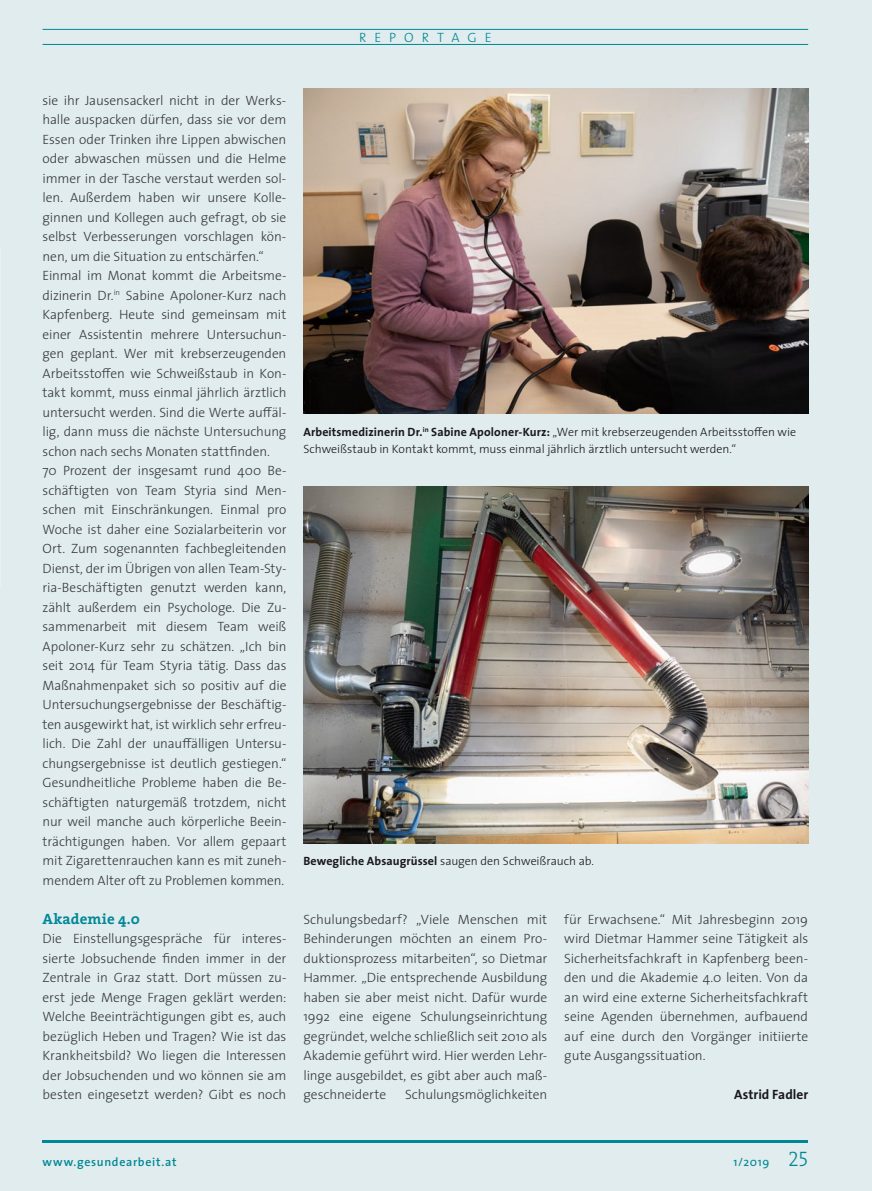
<style>
.page{position:relative;width:872px;height:1191px;background:#e0ecee}
.page>*{position:absolute;margin:0;border:0;box-sizing:border-box;transform-origin:0 0}
.t1{font:700 15px "The Serif";letter-spacing:.005em;color:#008795}
.t2{font:300 13.5px/19.5px "The Sans";letter-spacing:-.005em;color:#38373a;text-align:justify}
.t3{font:700 13.5px "The Sans";color:#1a171c}
.t4{font:300 13.5px "The Sans";letter-spacing:.585em;color:#008795}
.t5{font:300 12px/16.5px "The Sans";letter-spacing:-.005em;color:#1a171c}
.t6{font:600 12px "The Sans";letter-spacing:.06em;color:#008795}
.t7{font:12px "The Sans";color:#008795}
.s1{font-weight:700}
.s2{font-family:"The Serif Light Caps";font-size:21px}
</style>
<div class="page">
<hr style="left:43px;top:1140px;width:765px;height:2px;background:#008795">
<hr style="left:43px;top:29px;width:765px;height:1px;background:#008795">
<hr style="left:43px;top:44px;width:765px;height:1px;background:#008795">
<img style="left:303px;top:486px;width:505px;height:358px">
<img style="left:303px;top:88px;width:505px;height:325px">
<p class="t4" style="left:359px;top:26px;width:134px">REPORTAGE</p>
<p class="t2" style="left:43px;top:90px;width:245px;text-align:left">sie ihr Jausensackerl nicht in der Werks&shy;halle auspacken dürfen, dass sie vor dem Essen oder Trinken ihre Lippen abwischen oder abwaschen müssen und die Helme immer in der Tasche verstaut werden sol&shy;len. Außerdem haben wir unsere Kolle&shy;ginnen und Kollegen auch gefragt, ob sie selbst Verbesserungen vorschlagen kön&shy;nen, um die Situation zu entschärfen.“ Einmal im Monat kommt die Arbeitsme&shy;dizinerin Dr.<sup>in</sup> Sabine Apoloner-Kurz nach Kapfenberg. Heute sind gemeinsam mit einer Assistentin mehrere Untersuchun&shy;gen geplant. Wer mit krebserzeugenden Arbeitsstoffen wie Schweißstaub in Kon&shy;takt kommt, muss einmal jährlich ärztlich untersucht werden. Sind die Werte auffäl&shy;lig, dann muss die nächste Untersuchung schon nach sechs Monaten stattfinden.<br>70 Prozent der insgesamt rund 400 Be&shy;schäftigten von Team Styria sind Men&shy;schen mit Einschränkungen. Einmal pro Woche ist daher eine Sozialarbeiterin vor Ort. Zum sogenannten fachbegleitenden Dienst, der im Übrigen von allen Team-Sty&shy;ria-Beschäftigten genutzt werden kann, zählt außerdem ein Psychologe. Die Zu&shy;sammenarbeit mit diesem Team weiß Apoloner-Kurz sehr zu schätzen. „Ich bin seit 2014 für Team Styria tätig. Dass das Maßnahmenpaket sich so positiv auf die Untersuchungsergebnisse der Beschäftig&shy;ten ausgewirkt hat, ist wirklich sehr erfreu&shy;lich. Die Zahl der unauffälligen Untersu&shy;chungsergebnisse ist deutlich gestiegen.“ Gesundheitliche Probleme haben die Be&shy;schäftigten naturgemäß trotzdem, nicht nur weil manche auch körperliche Beein&shy;trächtigungen haben. Vor allem gepaart mit Zigarettenrauchen kann es mit zuneh&shy;mendem Alter oft zu Problemen kommen.</p>
<p class="t1" style="left:43px;top:906px;width:99px">Akademie 4.0</p>
<p class="t2" style="left:43px;top:928px;width:245px">Die Einstellungsgespräche für interes&shy;sierte Jobsuchende finden immer in der Zentrale in Graz statt. Dort müssen zu&shy;erst jede Menge Fragen geklärt werden:<br>Welche Beeinträchtigungen gibt es, auch bezüglich Heben und Tragen? Wie ist das Krankheitsbild? Wo liegen die Interessen der Jobsuchenden und wo können sie am besten eingesetzt werden? Gibt es noch</p>
<p class="t5" style="left:303px;top:423px;width:494px"><span class="s1">Arbeitsmedizinerin Dr.</span><sup>in</sup> <span class="s1">Sabine Apoloner-Kurz:</span> „Wer mit krebserzeugenden Arbeitsstoffen wie<br>Schweißstaub in Kontakt kommt, muss einmal jährlich ärztlich untersucht werden.“</p>
<p class="t5" style="left:303px;top:852px;width:292px"><span class="s1">Bewegliche Absaugrüssel</span> saugen den Schweißrauch ab.</p>
<p class="t2" style="left:303px;top:909px;width:245px">Schulungsbedarf? „Viele Menschen mit Behinderungen möchten an einem Pro&shy;duktionsprozess mitarbeiten“, so Dietmar Hammer. „Die entsprechende Ausbildung haben sie aber meist nicht. Dafür wurde 1992 eine eigene Schulungseinrichtung gegründet, welche schließlich seit 2010 als Akademie geführt wird. Hier werden Lehr&shy;linge ausgebildet, es gibt aber auch maß&shy;geschneiderte</p>
<p class="t2" style="left:405px;top:1084px;width:144px">Schulungsmöglichkeiten</p>
<p class="t2" style="left:564px;top:909px;width:245px">für Erwachsene.“ Mit Jahresbeginn 2019 wird Dietmar Hammer seine Tätigkeit als Sicherheitsfachkraft in Kapfenberg been&shy;den und die Akademie 4.0 leiten. Von da an wird eine externe Sicherheitsfachkraft seine Agenden übernehmen, aufbauend auf eine durch den Vorgänger initiierte gute Ausgangssituation.</p>
<p class="t3" style="left:734px;top:1083px;width:75px">Astrid Fadler</p>
<p class="t6" style="left:43px;top:1151px;width:136px">www.gesundearbeit.at</p>
<p class="t7" style="left:733px;top:1151px;width:76px">1/2019 <span class="s2">25</span></p>
</div>
